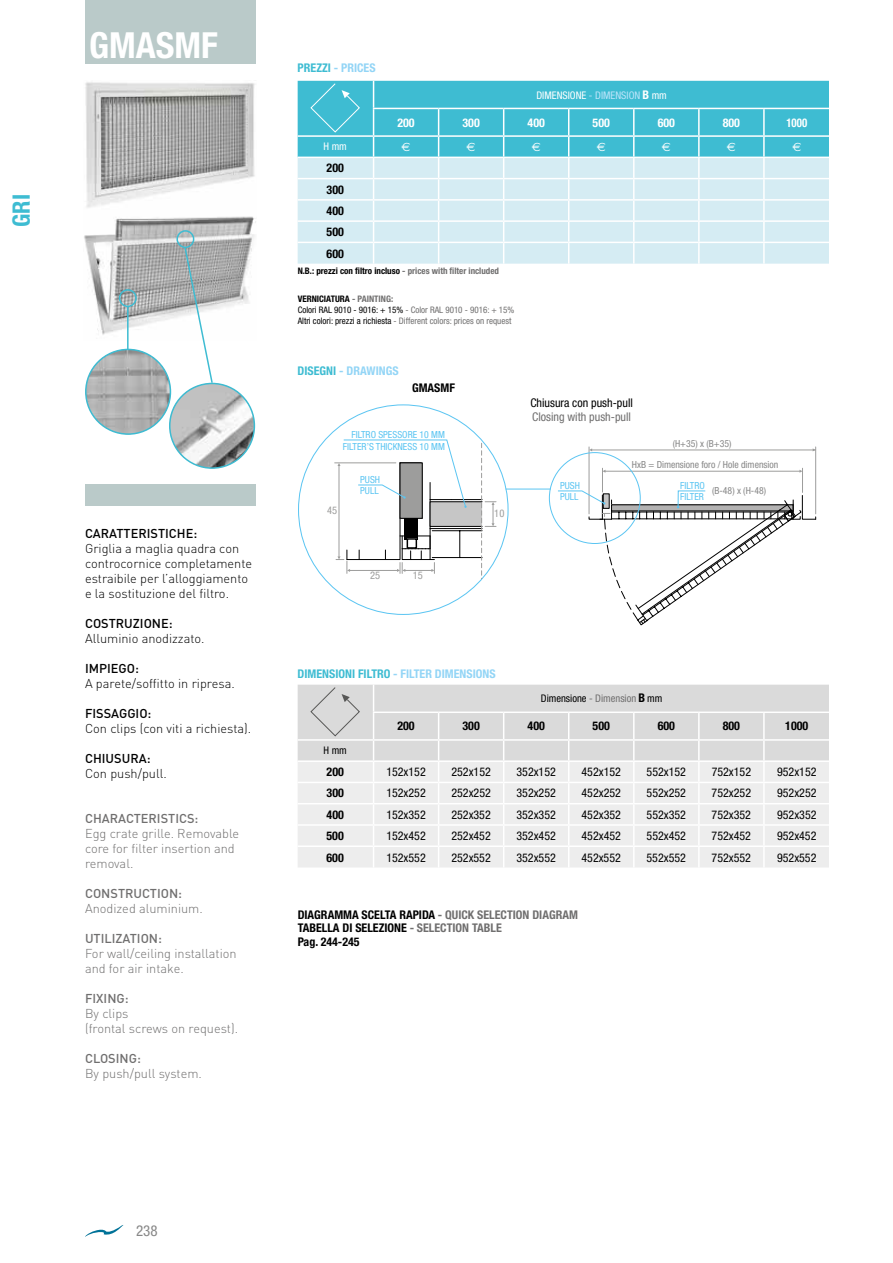
<style>
.page{position:relative;width:893px;height:1263px;background:#fff}
.page>*{position:absolute;margin:0;border:0;box-sizing:border-box;transform-origin:0 0}
.t1{font:700 condensed 36px "Helvetica Neue LT Std";color:#fff}
.t2{font:700 condensed 24px "Helvetica Neue LT Std";color:#3ebcd2}
.t3{font:condensed 15px "Helvetica Neue LT Std";color:#878787}
.t4{font:300 12.75px/15px "DIN";color:#000}
.t5{font:300 12.75px/15px "DIN";color:#706f6f}
.t6{font:500 12.75px "DIN";color:#706f6f}
.t7{font:500 12.75px "DIN";color:#000}
.t8{font:condensed 12px "Helvetica Neue LT Std";color:#000}
.t9{font:700 condensed 12px/21.3px "Helvetica Neue LT Std";color:#000;text-align:justify}
.t10{font:700 condensed 12px "Helvetica Neue LT Std";color:#93d5f6}
.t11{font:condensed 12px "Helvetica Neue LT Std";color:#706f6f}
.t12{font:700 condensed 12px "Helvetica Neue LT Std";color:#fff}
.t13{font:12px "Euro Sans";color:#fff}
.t14{font:700 condensed 12px "Helvetica Neue LT Std";color:#fff;scale:.9 1}
.t15{font:condensed 10.5px "Helvetica Neue LT Std";color:#fff}
.t16{font:condensed 10.5px "Helvetica Neue LT Std";color:#000}
.t17{font:condensed 10.5px "Helvetica Neue LT Std";color:#9d9d9c}
.t18{font:condensed 9.75px/11.2px "Helvetica Neue LT Std";color:#5bc5f2}
.t19{font:condensed 9.75px "Helvetica Neue LT Std";color:#878787}
.t20{font:condensed 9px/10.8px "Helvetica Neue LT Std";color:#706f6f}
.t21{font:700 condensed 9px "Helvetica Neue LT Std";color:#000}
.s1{color:#3ebcd2}
.s2{color:#bce4fa}
.s3{font-weight:700;font-size:12px}
.s4{color:#706f6f}
.s5{font-weight:700;color:#000}
.s6{font-weight:700}
.s7{color:#000}
</style>
<div class="page">
<svg style="left:85px;top:1225px;width:39px;height:12px"></svg>
<div style="left:85px;top:0;width:170px;height:64px;background:#bacac9"></div>
<div style="left:85px;top:485px;width:170px;height:21px;background:#bacac9"></div>
<img style="left:84px;top:216px;width:172px;height:119px">
<img style="left:85px;top:82px;width:170px;height:126px">
<hr style="left:127px;top:307px;width:2px;height:43px;background:#3ebcd2">
<img style="left:86px;top:349px;width:84px;height:85px;border-radius:42px">
<div style="left:85px;top:349px;width:86px;height:86px;border:2px solid #3ebcd2;border-radius:50%"></div>
<img style="left:170px;top:383px;width:84px;height:85px;border-radius:42px">
<div style="left:169px;top:383px;width:86px;height:86px;border:2px solid #3ebcd2;border-radius:50%"></div>
<hr style="left:815px;top:447px;width:1px;height:67px;background:#9d9d9c">
<hr style="left:589px;top:447px;width:1px;height:67px;background:#9d9d9c">
<hr style="left:591px;top:450px;width:224px;height:1px;background:#9d9d9c">
<svg style="left:558px;top:468px;width:259px;height:157px"></svg>
<hr style="left:335px;top:463px;width:61px;height:1px;background:#9d9d9c">
<svg style="left:336px;top:440px;width:160px;height:139px"></svg>
<hr style="left:506px;top:489px;width:44px;height:1px;background:#5bc5f2">
<svg style="left:298px;top:81px;width:531px;height:183px;background:#9ddae6"></svg>
<svg style="left:298px;top:685px;width:531px;height:182px;background:#e6e6e6"></svg>
<div style="left:119px;top:289px;width:18px;height:18px;border:2px solid #3ebcd2;border-radius:50%"></div>
<div style="left:176px;top:230px;width:18px;height:18px;border:2px solid #3ebcd2;border-radius:50%"></div>
<svg style="left:183px;top:245px;width:31px;height:139px"></svg>
<h2 class="t2" style="left:7px;top:227px;width:34px;rotate:-90deg">GRI</h2>
<h1 class="t1" style="left:89px;top:23px;width:130px">GMASMF</h1>
<p class="t7" style="left:85px;top:525px;width:114px">CARATTERISTICHE:</p>
<p class="t4" style="left:85px;top:541px;width:169px">Griglia a maglia quadra con controcornice completamente estraibile per l’alloggiamento e la sostituzione del filtro.</p>
<p class="t7" style="left:85px;top:615px;width:89px">COSTRUZIONE:</p>
<p class="t4" style="left:85px;top:631px;width:121px">Alluminio anodizzato.</p>
<p class="t7" style="left:85px;top:660px;width:55px">IMPIEGO:</p>
<p class="t4" style="left:85px;top:676px;width:151px">A parete/soffitto in ripresa.</p>
<p class="t7" style="left:85px;top:705px;width:68px">FISSAGGIO:</p>
<p class="t4" style="left:85px;top:721px;width:168px">Con clips (con viti a richiesta).</p>
<p class="t7" style="left:85px;top:750px;width:67px">CHIUSURA:</p>
<p class="t4" style="left:85px;top:766px;width:83px">Con push/pull.</p>
<p class="t6" style="left:85px;top:810px;width:115px">CHARACTERISTICS:</p>
<p class="t5" style="left:85px;top:826px;width:155px">Egg crate grille. Removable core for filter insertion and removal.</p>
<p class="t6" style="left:85px;top:885px;width:99px">CONSTRUCTION:</p>
<p class="t5" style="left:85px;top:900px;width:119px">Anodized aluminium.</p>
<p class="t6" style="left:85px;top:930px;width:78px">UTILIZATION:</p>
<p class="t5" style="left:85px;top:945px;width:153px">For wall/ceiling installation and for air intake.</p>
<p class="t6" style="left:85px;top:990px;width:45px">FIXING:</p>
<p class="t5" style="left:85px;top:1005px;width:154px">By clips<br>(frontal screws on request).</p>
<p class="t6" style="left:85px;top:1050px;width:57px">CLOSING:</p>
<p class="t5" style="left:85px;top:1065px;width:118px">By push/pull system.</p>
<p class="t10" style="left:298px;top:61px;width:79px"><span class="s1">PREZZI</span> - PRICES</p>
<p class="t15" style="left:536px;top:89px;width:132px">DIMENSIONE <span class="s2">- DIMENSION</span> <span class="s3">B</span> mm</p>
<p class="t12" style="left:397px;top:115px;width:19px">200</p>
<p class="t12" style="left:462px;top:115px;width:19px">300</p>
<p class="t12" style="left:528px;top:115px;width:19px">400</p>
<p class="t12" style="left:593px;top:115px;width:19px">500</p>
<p class="t12" style="left:658px;top:115px;width:19px">600</p>
<p class="t12" style="left:723px;top:115px;width:19px">800</p>
<p class="t14" style="left:786px;top:115px;width:25px">1000</p>
<p class="t15" style="left:324px;top:141px;width:25px">H mm</p>
<p class="t13" style="left:402px;top:140px;width:10px">A</p>
<p class="t13" style="left:467px;top:140px;width:10px">A</p>
<p class="t13" style="left:532px;top:140px;width:10px">A</p>
<p class="t13" style="left:597px;top:140px;width:10px">A</p>
<p class="t13" style="left:662px;top:140px;width:10px">A</p>
<p class="t13" style="left:727px;top:140px;width:10px">A</p>
<p class="t13" style="left:792px;top:140px;width:10px">A</p>
<p class="t9" style="left:327px;top:157px;width:19px">200<br>300<br>400<br>500<br>600</p>
<p class="t21" style="left:298px;top:266px;width:203px">N.B.: prezzi con filtro incluso <span class="s4">- prices with filter included</span></p>
<p class="t20" style="left:298px;top:293px;width:218px"><span class="s5">VERNICIATURA</span> <span class="s6">- PAINTING:<br></span><span class="s7">Colori RAL 9010 - 9016: + 15%</span> - Color RAL 9010 - 9016: + 15%<br><span class="s7">Altri colori: prezzi a richiesta</span> - Different colors: prices on request</p>
<p class="t10" style="left:298px;top:363px;width:102px"><span class="s1">DISEGNI</span> - DRAWINGS</p>
<p class="t9" style="left:412px;top:377px;width:44px">GMASMF</p>
<p class="t18" style="left:343px;top:428px;width:104px;line-height:12px;text-align:right">FILTRO SPESSORE 10 MM<br>FILTER’S THICKNESS 10 MM</p>
<p class="t18" style="left:360px;top:474px;width:21px">PUSH<br>PULL</p>
<p class="t17" style="left:327px;top:504px;width:12px">45</p>
<p class="t17" style="left:494px;top:507px;width:12px">10</p>
<p class="t17" style="left:370px;top:570px;width:12px">25</p>
<p class="t17" style="left:413px;top:570px;width:12px">15</p>
<p class="t8" style="left:530px;top:395px;width:104px">Chiusura con push-pull</p>
<p class="t11" style="left:532px;top:410px;width:100px">Closing with push-pull</p>
<p class="t18" style="left:560px;top:480px;width:21px">PUSH<br>PULL</p>
<p class="t19" style="left:673px;top:438px;width:60px">(H+35) x (B+35)</p>
<p class="t19" style="left:712px;top:485px;width:55px">(B-48) x (H-48)</p>
<p class="t19" style="left:632px;top:459px;width:148px">HxB = Dimensione foro / Hole dimension</p>
<p class="t18" style="left:680px;top:480px;width:26px">FILTRO<br>FILTER</p>
<p class="t10" style="left:298px;top:666px;width:199px"><span class="s1">DIMENSIONI FILTRO</span> - FILTER DIMENSIONS</p>
<p class="t16" style="left:541px;top:693px;width:123px">Dimensione <span class="s4">- Dimension</span> <span class="s3">B</span> mm</p>
<p class="t9" style="left:397px;top:715px;width:19px">200</p>
<p class="t9" style="left:462px;top:715px;width:19px">300</p>
<p class="t9" style="left:528px;top:715px;width:19px">400</p>
<p class="t9" style="left:593px;top:715px;width:19px">500</p>
<p class="t9" style="left:658px;top:715px;width:19px">600</p>
<p class="t9" style="left:723px;top:715px;width:19px">800</p>
<p class="t9" style="left:785px;top:715px;width:25px">1000</p>
<p class="t16" style="left:324px;top:744px;width:25px">H mm</p>
<p class="t9" style="left:327px;top:761px;width:19px">200</p>
<p class="t8" style="left:386px;top:765px;width:41px">152x152</p>
<p class="t8" style="left:451px;top:765px;width:41px">252x152</p>
<p class="t8" style="left:516px;top:765px;width:41px">352x152</p>
<p class="t8" style="left:582px;top:765px;width:41px">452x152</p>
<p class="t8" style="left:647px;top:765px;width:41px">552x152</p>
<p class="t8" style="left:712px;top:765px;width:41px">752x152</p>
<p class="t8" style="left:777px;top:765px;width:41px">952x152</p>
<p class="t9" style="left:327px;top:782px;width:19px">300</p>
<p class="t8" style="left:386px;top:786px;width:41px">152x252</p>
<p class="t8" style="left:451px;top:786px;width:41px">252x252</p>
<p class="t8" style="left:516px;top:786px;width:41px">352x252</p>
<p class="t8" style="left:581px;top:786px;width:41px">452x252</p>
<p class="t8" style="left:647px;top:786px;width:41px">552x252</p>
<p class="t8" style="left:712px;top:786px;width:41px">752x252</p>
<p class="t8" style="left:777px;top:786px;width:41px">952x252</p>
<p class="t9" style="left:327px;top:803px;width:19px">400</p>
<p class="t8" style="left:386px;top:807px;width:41px">152x352</p>
<p class="t8" style="left:451px;top:807px;width:41px">252x352</p>
<p class="t8" style="left:516px;top:807px;width:41px">352x352</p>
<p class="t8" style="left:581px;top:807px;width:41px">452x352</p>
<p class="t8" style="left:647px;top:807px;width:41px">552x352</p>
<p class="t8" style="left:712px;top:807px;width:41px">752x352</p>
<p class="t8" style="left:777px;top:807px;width:41px">952x352</p>
<p class="t9" style="left:327px;top:825px;width:19px">500</p>
<p class="t8" style="left:386px;top:829px;width:41px">152x452</p>
<p class="t8" style="left:451px;top:829px;width:41px">252x452</p>
<p class="t8" style="left:516px;top:829px;width:41px">352x452</p>
<p class="t8" style="left:581px;top:829px;width:41px">452x452</p>
<p class="t8" style="left:647px;top:829px;width:41px">552x452</p>
<p class="t8" style="left:712px;top:829px;width:41px">752x452</p>
<p class="t8" style="left:777px;top:829px;width:41px">952x452</p>
<p class="t9" style="left:327px;top:846px;width:19px">600</p>
<p class="t8" style="left:386px;top:850px;width:41px">152x552</p>
<p class="t8" style="left:451px;top:850px;width:41px">252x552</p>
<p class="t8" style="left:516px;top:850px;width:41px">352x552</p>
<p class="t8" style="left:581px;top:850px;width:41px">452x552</p>
<p class="t8" style="left:647px;top:850px;width:41px">552x552</p>
<p class="t8" style="left:712px;top:850px;width:41px">752x552</p>
<p class="t8" style="left:777px;top:850px;width:41px">952x552</p>
<p class="t9" style="left:298px;top:908px;width:282px;line-height:13.5px;text-align:left">DIAGRAMMA SCELTA RAPIDA <span class="s4">- QUICK SELECTION DIAGRAM<br></span>TABELLA DI SELEZIONE <span class="s4">- SELECTION TABLE<br></span>Pag. 244-245</p>
<p class="t3" style="left:136px;top:1222px;width:23px">238</p>
</div>
